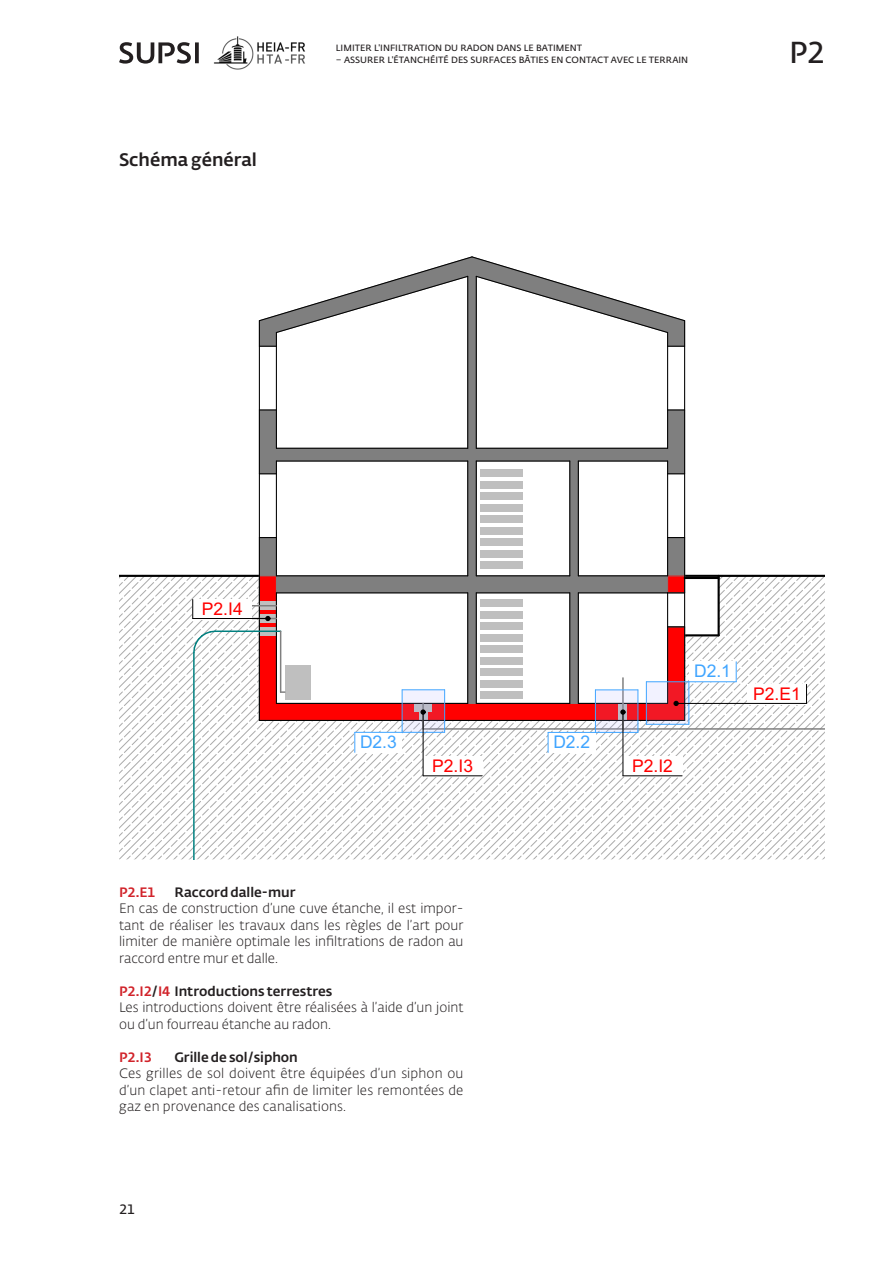
<style>
.page{position:relative;width:893px;height:1263px;background:#fff}
.page>*{position:absolute;margin:0;border:0;box-sizing:border-box;transform-origin:0 0}
.t1{font:600 30px "SUPSI Fedra Sans";color:#231f20}
.Stile_di_paragrafo_1{font:500 18px "SUPSI Fedra Sans";color:#231f20}
.t2{font:17.55px "Arial";color:#f00}
.t3{font:17.55px "Arial";color:#000}
.t4{font:17.55px "Arial";color:#40a5ff}
.Testo{font:300 13.5px/16.5px "SUPSI Fedra Sans";color:#231f20;text-align:justify}
.Titolo_Testo_Medium{font:500 13.5px "SUPSI Fedra Sans";color:#231f20}
.Titolo_Testo_Medium-2{font:500 13.5px "SUPSI Fedra Sans";color:#d1232a}
.t5{font:600 13.5px "SUPSI Fedra Sans";color:#231f20}
.t6{font:600 9px "SUPSI Fedra Sans";color:#231f20}
.s1{color:#d1232a}
</style>
<div class="page">
<svg style="left:195px;top:42px;width:4px;height:21px"></svg>
<svg style="left:119px;top:42px;width:72px;height:22px"></svg>
<img style="left:213px;top:36px;width:92px;height:34px">
<svg style="left:260px;top:538px;width:424px;height:37px"></svg>
<div style="left:468px;top:275px;width:8px;height:301px;background:#7f7f7f"></div>
<div style="left:570px;top:461px;width:8px;height:115px;background:#7f7f7f"></div>
<div style="left:480px;top:469px;width:43px;height:8px;background:#bfbfbf"></div>
<div style="left:480px;top:481px;width:43px;height:8px;background:#bfbfbf"></div>
<div style="left:480px;top:492px;width:43px;height:8px;background:#bfbfbf"></div>
<div style="left:480px;top:504px;width:43px;height:8px;background:#bfbfbf"></div>
<div style="left:480px;top:515px;width:43px;height:8px;background:#bfbfbf"></div>
<div style="left:480px;top:527px;width:43px;height:8px;background:#bfbfbf"></div>
<div style="left:480px;top:538px;width:43px;height:8px;background:#bfbfbf"></div>
<div style="left:480px;top:550px;width:43px;height:7px;background:#bfbfbf"></div>
<div style="left:480px;top:561px;width:43px;height:8px;background:#bfbfbf"></div>
<hr style="left:684px;top:321px;width:1px;height:399px;background:#000">
<hr style="left:259px;top:321px;width:1px;height:272px;background:#000">
<hr style="left:276px;top:332px;width:1px;height:116px;background:#000">
<hr style="left:276px;top:461px;width:1px;height:115px;background:#000">
<hr style="left:667px;top:332px;width:1px;height:116px;background:#000">
<hr style="left:667px;top:461px;width:1px;height:115px;background:#000">
<svg style="left:260px;top:537px;width:16px;height:1px"></svg>
<svg style="left:668px;top:537px;width:16px;height:1px"></svg>
<svg style="left:260px;top:409px;width:425px;height:65px"></svg>
<svg style="left:258px;top:256px;width:428px;height:91px"></svg>
<hr style="left:476px;top:460px;width:94px;height:2px;background:#000">
<hr style="left:578px;top:461px;width:1px;height:115px;background:#000">
<hr style="left:578px;top:460px;width:90px;height:2px;background:#000">
<hr style="left:476px;top:448px;width:192px;height:1px;background:#000">
<hr style="left:467px;top:461px;width:1px;height:115px;background:#000">
<hr style="left:569px;top:461px;width:1px;height:115px;background:#000">
<hr style="left:476px;top:461px;width:1px;height:115px;background:#000">
<hr style="left:467px;top:276px;width:1px;height:172px;background:#000">
<hr style="left:476px;top:276px;width:1px;height:172px;background:#000">
<svg style="left:119px;top:575px;width:706px;height:284px"></svg>
<p class="Stile_di_paragrafo_1" style="left:119px;top:146px;width:139px">Schéma général</p>
<p class="t6" style="left:336px;top:41px;width:248px">LIMITER L'INFILTRATION DU RADON DANS LE BATIMENT</p>
<p class="t6" style="left:336px;top:53px;width:354px">– ASSURER L'ÉTANCHÉITÉ DES SURFACES BÂTIES EN CONTACT AVEC LE TERRAIN</p>
<h1 class="t1" style="left:789px;top:31px;width:37px">P2</h1>
<p class="t2" style="left:202px;top:602px;width:42px">P2.I4</p>
<p class="t4" style="left:360px;top:735px;width:38px">D2.3</p>
<p class="t4" style="left:553px;top:735px;width:38px">D2.2</p>
<p class="t2" style="left:432px;top:759px;width:42px">P2.I3</p>
<p class="t4" style="left:694px;top:665px;width:38px">D2.1</p>
<p class="t2" style="left:632px;top:759px;width:42px">P2.I2</p>
<p class="t2" style="left:753px;top:687px;width:49px">P2.E1</p>
<p class="Titolo_Testo_Medium-2" style="left:119px;top:881px;width:38px">P2.E1</p>
<p class="Titolo_Testo_Medium" style="left:174px;top:881px;width:123px">Raccord dalle-mur</p>
<p class="Testo" style="left:119px;top:900px;width:346px">En cas de construction d’une cuve étanche, il est impor&shy;tant de réaliser les travaux dans les règles de l’art pour limiter de manière optimale les infiltrations de radon au raccord entre mur et dalle.</p>
<p class="Titolo_Testo_Medium" style="left:119px;top:980px;width:215px"><span class="s1">P2.I2</span>/ <span class="s1">I4</span> Introductions terrestres</p>
<p class="Testo" style="left:119px;top:999px;width:346px">Les introductions doivent être réalisées à l’aide d’un joint ou d’un fourreau étanche au radon.</p>
<p class="Titolo_Testo_Medium-2" style="left:119px;top:1046px;width:34px">P2.I3</p>
<p class="Titolo_Testo_Medium" style="left:174px;top:1046px;width:125px">Grille de sol/siphon</p>
<p class="Testo" style="left:119px;top:1065px;width:346px">Ces grilles de sol doivent être équipées d’un siphon ou d’un clapet anti-retour afin de limiter les remontées de gaz en provenance des canalisations.</p>
<p class="t3" style="left:111px;top:1105px;width:122px">P2 - Infiltrazioni</p>
<p class="t5" style="left:119px;top:1199px;width:18px">21</p>
</div>
